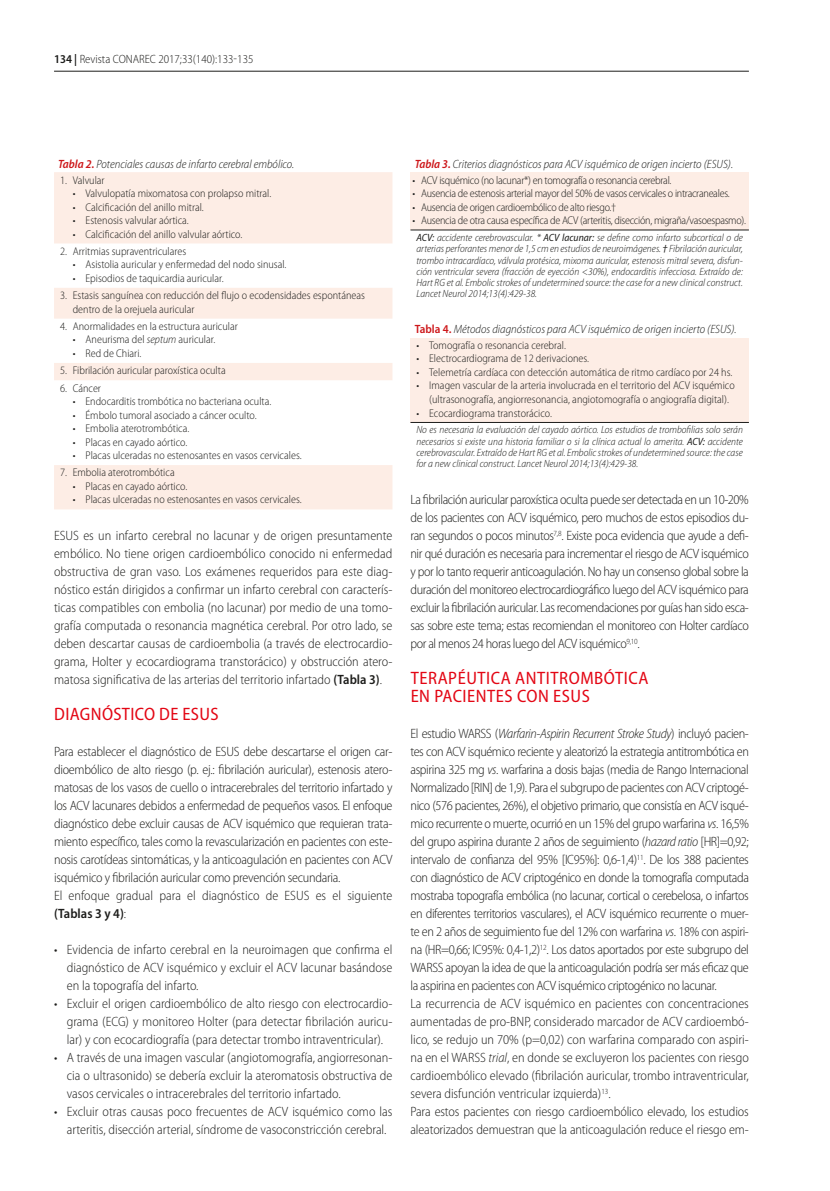
<style>
.page{position:relative;width:830px;height:1191px;background:#fff}
.page>*{position:absolute;margin:0;border:0;box-sizing:border-box;transform-origin:0 0}
.t1{font:semi-condensed 18px/18px "Myriad Pro";letter-spacing:.03em;color:#e30614}
.t2{font:300 semi-condensed 13.5px/18px "Myriad Pro";letter-spacing:-.02em;color:#1d1d1b;text-align:justify}
.t3{font:300 semi-condensed 13.5px/18px "Myriad Pro";color:#1d1d1b;text-align:center}
.t4{font:italic 300 semi-condensed 12px "Myriad Pro";color:#1d1d1b}
.t5{font:300 semi-condensed 12px "Myriad Pro";color:#1d1d1b}
.t6{font:300 semi-condensed 11.25px/13.5px "Myriad Pro";color:#1d1d1b}
.t7{font:300 semi-condensed 11.25px "Myriad Pro";letter-spacing:-.025em;color:#1d1d1b}
.t8{font:italic 300 semi-condensed 10.5px/11.2px "Myriad Pro";color:#1d1d1b;text-align:justify}
.s1{font-weight:600}
.s2{font-weight:600;color:#cd171a}
.s3{font-style:italic}
.s4{font-weight:400}
.s5{font-stretch:normal}
.s6{font-weight:400;font-stretch:normal}
.s7{font-weight:600;font-style:normal;color:#cd171a}
</style>
<div class="page">
<hr style="left:54px;top:71px;width:694px;height:1px;background:#1d1d1b">
<svg style="left:54px;top:172px;width:338px;height:337px"></svg>
<div style="left:410px;top:172px;width:338px;height:58px;background:#fdede5"></div>
<hr style="left:410px;top:230px;width:338px;height:1px;background:#1d1d1b">
<div style="left:410px;top:337px;width:338px;height:85px;background:#fdede5"></div>
<hr style="left:410px;top:422px;width:338px;height:1px;background:#1d1d1b">
<p class="t5" style="left:54px;top:52px;width:201px"><span class="s1">134 |</span> Revista CONAREC 2017;33(140):133-135</p>
<p class="t4" style="left:58px;top:157px;width:237px"><span class="s2">Tabla 2.</span> Potenciales causas de infarto cerebral embólico.</p>
<p class="t6" style="left:60px;top:173px;width:46px">1. Valvular</p>
<p class="t6" style="left:73px;top:186px;width:200px">• Valvulopatía mixomatosa con prolapso mitral.</p>
<p class="t6" style="left:73px;top:200px;width:132px">• Calcificación del anillo mitral.</p>
<p class="t6" style="left:73px;top:213px;width:118px">• Estenosis valvular aórtica.</p>
<p class="t6" style="left:73px;top:227px;width:171px">• Calcificación del anillo valvular aórtico.</p>
<p class="t6" style="left:60px;top:244px;width:128px">2. Arritmias supraventriculares</p>
<p class="t6" style="left:73px;top:258px;width:215px">• Asistolia auricular y enfermedad del nodo sinusal.</p>
<p class="t6" style="left:73px;top:271px;width:152px">• Episodios de taquicardia auricular.</p>
<p class="t6" style="left:73px;top:288px;width:293px;text-indent:-13px">3. Estasis sanguínea con reducción del flujo o ecodensidades espontáneas dentro de la orejuela auricular</p>
<p class="t6" style="left:60px;top:319px;width:179px">4. Anormalidades en la estructura auricular</p>
<p class="t6" style="left:73px;top:333px;width:144px">• Aneurisma del <span class="s3">septum</span> auricular.</p>
<p class="t6" style="left:73px;top:346px;width:70px">• Red de Chiari.</p>
<p class="t6" style="left:60px;top:364px;width:167px">5. Fibrilación auricular paroxística oculta</p>
<p class="t6" style="left:60px;top:381px;width:42px">6. Cáncer</p>
<p class="t6" style="left:73px;top:394px;width:200px">• Endocarditis trombótica no bacteriana oculta.</p>
<p class="t6" style="left:73px;top:408px;width:185px">• Émbolo tumoral asociado a cáncer oculto.</p>
<p class="t6" style="left:73px;top:421px;width:118px">• Embolia aterotrombótica.</p>
<p class="t6" style="left:73px;top:435px;width:116px">• Placas en cayado aórtico.</p>
<p class="t6" style="left:73px;top:448px;width:230px">• Placas ulceradas no estenosantes en vasos cervicales.</p>
<p class="t6" style="left:60px;top:466px;width:116px">7. Embolia aterotrombótica</p>
<p class="t6" style="left:73px;top:479px;width:116px">• Placas en cayado aórtico.</p>
<p class="t6" style="left:73px;top:493px;width:230px">• Placas ulceradas no estenosantes en vasos cervicales.</p>
<p class="t2" style="left:54px;top:526px;width:340px">ESUS es un infarto cerebral no lacunar y de origen presuntamente embólico. No tiene origen cardioembólico conocido ni enfermedad obstructiva de gran vaso. Los exámenes requeridos para este diag&shy;nóstico están dirigidos a confirmar un infarto cerebral con caracterís&shy;ticas compatibles con embolia (no lacunar) por medio de una tomo&shy;grafía computada o resonancia magnética cerebral. Por otro lado, se deben descartar causas de cardioembolia (a través de electrocardio&shy;grama, Holter y ecocardiograma transtorácico) y obstrucción atero&shy;matosa significativa de las arterias del territorio infartado <span class="s1">(Tabla 3)</span>.</p>
<h1 class="t1" style="left:54px;top:705px;width:166px">DIAGNÓSTICO DE ESUS</h1>
<p class="t2" style="left:54px;top:742px;width:340px;text-align:left">Para establecer el diagnóstico de ESUS debe descartarse el origen car&shy;dioembólico de alto riesgo (p. ej.: fibrilación auricular), estenosis atero&shy;matosas de los vasos de cuello o intracerebrales del territorio infartado y los ACV lacunares debidos a enfermedad de pequeños vasos. El enfoque diagnóstico debe excluir causas de ACV isquémico que requieran trata&shy;miento específico, tales como la revascularización en pacientes con este&shy;nosis carotídeas sintomáticas, y la anticoagulación en pacientes con ACV isquémico y fibrilación auricular como prevención secundaria.<br>El enfoque gradual para el diagnóstico de ESUS es el siguiente <span class="s1">(Tablas 3 y 4)</span>:</p>
<p class="t2" style="left:67px;top:940px;width:327px;text-indent:-13px">• Evidencia de infarto cerebral en la neuroimagen que confirma el diagnóstico de ACV isquémico y excluir el ACV lacunar basándose en la topografía del infarto.</p>
<p class="t2" style="left:67px;top:994px;width:327px;text-indent:-13px">• Excluir el origen cardioembólico de alto riesgo con electrocardio&shy;grama (ECG) y monitoreo Holter (para detectar fibrilación auricu&shy;lar) y con ecocardiografía (para detectar trombo intraventricular).</p>
<p class="t2" style="left:67px;top:1048px;width:327px;text-indent:-13px">• A través de una imagen vascular (angiotomografía, angiorresonan&shy;cia o ultrasonido) se debería excluir la ateromatosis obstructiva de vasos cervicales o intracerebrales del territorio infartado.</p>
<p class="t3" style="left:54px;top:1102px;width:340px">• Excluir otras causas poco frecuentes de ACV isquémico como las arteritis, disección arterial, síndrome de vasoconstricción cerebral.</p>
<p class="t4" style="left:414px;top:157px;width:320px"><span class="s2">Tabla 3.</span> Criterios diagnósticos para ACV isquémico de origen incierto (ESUS).</p>
<p class="t7" style="left:412px;top:173px;width:260px">• ACV isquémico (no lacunar*) en tomografía o resonancia cerebral.</p>
<p class="t7" style="left:412px;top:186px;width:318px">• Ausencia de estenosis arterial mayor del 50% de vasos cervicales o intracraneales.</p>
<p class="t7" style="left:412px;top:200px;width:205px">• Ausencia de origen cardioembólico de alto riesgo.†</p>
<p class="t7" style="left:412px;top:213px;width:335px">• Ausencia de otra causa específica de ACV (arteritis, disección, migraña/vasoespasmo).</p>
<p class="t8" style="left:416px;top:232px;width:328px"><span class="s4">ACV:</span> accidente cerebrovascular. <span class="s5">*</span> <span class="s4">ACV lacunar:</span> se define como infarto subcortical o de arterias perforantes menor de 1,5 cm en estudios de neuroimágenes. <span class="s6">†</span> Fibrilación auricular, trombo intracardíaco, válvula protésica, mixoma auricular, estenosis mitral severa, disfun&shy;ción ventricular severa (fracción de eyección &lt;30%), endocarditis infecciosa. Extraído de:<br>Hart RG et al. Embolic strokes of undetermined source: the case for a new clinical construct.<br>Lancet Neurol 2014;13(4):429-38.</p>
<p class="t4" style="left:414px;top:322px;width:323px"><span class="s7">Tabla 4.</span> Métodos diagnósticos para ACV isquémico de origen incierto (ESUS).</p>
<p class="t6" style="left:416px;top:338px;width:151px">• Tomografía o resonancia cerebral.</p>
<p class="t6" style="left:416px;top:352px;width:174px">• Electrocardiograma de 12 derivaciones.</p>
<p class="t6" style="left:416px;top:365px;width:317px">• Telemetría cardíaca con detección automática de ritmo cardíaco por 24 hs.</p>
<p class="t6" style="left:429px;top:379px;width:307px;text-indent:-13px">• Imagen vascular de la arteria involucrada en el territorio del ACV isquémico (ultrasonografía, angiorresonancia, angiotomografía o angiografía digital).</p>
<p class="t6" style="left:416px;top:406px;width:137px">• Ecocardiograma transtorácico.</p>
<p class="t8" style="left:416px;top:424px;width:328px">No es necesaria la evaluación del cayado aórtico. Los estudios de trombofilias solo serán necesarios si existe una historia familiar o si la clínica actual lo amerita. <span class="s4">ACV:</span> accidente cerebrovascular. Extraído de Hart RG et al. Embolic strokes of undetermined source: the case for a new clinical construct. Lancet Neurol 2014;13(4):429-38.</p>
<p class="t2" style="left:410px;top:490px;width:340px">La fibrilación auricular paroxística oculta puede ser detectada en un 10-20% de los pacientes con ACV isquémico, pero muchos de estos episodios du&shy;ran segundos o pocos minutos<sup>7,8</sup>. Existe poca evidencia que ayude a defi&shy;nir qué duración es necesaria para incrementar el riesgo de ACV isquémico y por lo tanto requerir anticoagulación. No hay un consenso global sobre la duración del monitoreo electrocardiográfico luego del ACV isquémico para excluir la fibrilación auricular. Las recomendaciones por guías han sido esca&shy;sas sobre este tema; estas recomiendan el monitoreo con Holter cardíaco por al menos 24 horas luego del ACV isquémico<sup>9,10</sup>.</p>
<h1 class="t1" style="left:410px;top:669px;width:239px">TERAPÉUTICA ANTITROMBÓTICA<br>EN PACIENTES CON ESUS</h1>
<p class="t2" style="left:410px;top:724px;width:340px;text-align:left">El estudio WARSS (<span class="s3">Warfarin-Aspirin Recurrent Stroke Study</span>) incluyó pacien&shy;tes con ACV isquémico reciente y aleatorizó la estrategia antitrombótica en aspirina 325 mg <span class="s3">vs</span>. warfarina a dosis bajas (media de Rango Internacional Normalizado [RIN] de 1,9). Para el subgrupo de pacientes con ACV criptogé&shy;nico (576 pacientes, 26%), el objetivo primario, que consistía en ACV isqué&shy;mico recurrente o muerte, ocurrió en un 15% del grupo warfarina <span class="s3">vs</span>. 16,5% del grupo aspirina durante 2 años de seguimiento (<span class="s3">hazard ratio</span> [HR]=0,92; intervalo de confianza del 95% [IC95%]: 0,6-1,4)<sup>11</sup>. De los 388 pacientes con diagnóstico de ACV criptogénico en donde la tomografía computada mostraba topografía embólica (no lacunar, cortical o cerebelosa, o infartos en diferentes territorios vasculares), el ACV isquémico recurrente o muer&shy;te en 2 años de seguimiento fue del 12% con warfarina <span class="s3">vs</span>. 18% con aspiri&shy;na (HR=0,66; IC95%: 0,4-1,2)<sup>12</sup>. Los datos aportados por este subgrupo del WARSS apoyan la idea de que la anticoagulación podría ser más eficaz que la aspirina en pacientes con ACV isquémico criptogénico no lacunar.<br>La recurrencia de ACV isquémico en pacientes con concentraciones aumentadas de pro-BNP, considerado marcador de ACV cardioembó&shy;lico, se redujo un 70% (p=0,02) con warfarina comparado con aspiri&shy;na en el WARSS <span class="s3">trial</span>, en donde se excluyeron los pacientes con riesgo cardioembólico elevado (fibrilación auricular, trombo intraventricular, severa disfunción ventricular izquierda)<sup>13</sup>.<br>Para estos pacientes con riesgo cardioembólico elevado, los estudios aleatorizados demuestran que la anticoagulación reduce el riesgo em-</p>
</div>
